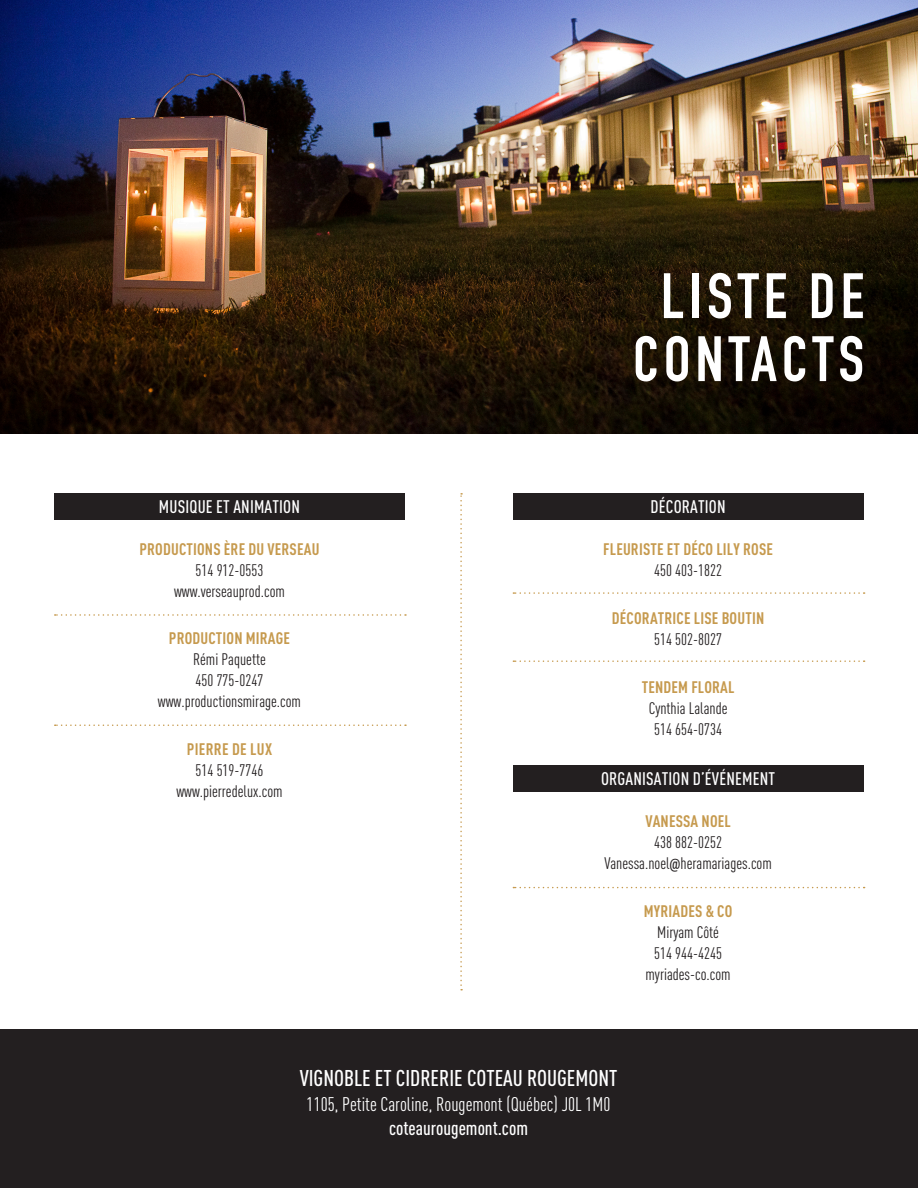
<style>
.page{position:relative;width:918px;height:1188px;background:#fff}
.page>*{position:absolute;margin:0;border:0;box-sizing:border-box;transform-origin:0 0}
.t1{font:700 63px/63px "DIN Condensed";letter-spacing:.08em;color:#fff;text-align:center}
.t2{font:500 condensed 22.5px "DINOT";color:#fff}
.t3{font:condensed 19.5px "DINOT";color:#fff}
.t4{font:500 condensed 19.5px "DINOT";color:#fff}
.t5{font:500 condensed 18px "DINOT";letter-spacing:.01em;color:#fff}
.t6{font:condensed 16.5px "DINOT";color:#231f20}
.t7{font:700 condensed 16.5px "DINOT";letter-spacing:.01em;color:#c69a4e}
.s1{font-family:"Acumin Variable Concept";font-stretch:normal}
</style>
<div class="page">
<img style="left:0;top:0;width:918px;height:433px">
<div style="left:0;top:1029px;width:918px;height:159px;background:#231f20"></div>
<svg style="left:460px;top:493px;width:2px;height:497px"></svg>
<svg style="left:55px;top:614px;width:351px;height:2px"></svg>
<svg style="left:513px;top:592px;width:352px;height:2px"></svg>
<svg style="left:513px;top:887px;width:352px;height:1px"></svg>
<svg style="left:513px;top:660px;width:352px;height:2px"></svg>
<svg style="left:55px;top:724px;width:351px;height:2px"></svg>
<div style="left:54px;top:493px;width:351px;height:27px;background:#231f20"></div>
<div style="left:513px;top:493px;width:351px;height:27px;background:#231f20"></div>
<div style="left:513px;top:765px;width:351px;height:27px;background:#231f20"></div>
<p class="t1" style="left:633px;top:264px;width:232px">LISTE DE<br>CONTACTS</p>
<p class="t5" style="left:159px;top:496px;width:143px">MUSIQUE ET ANIMATION</p>
<p class="t5" style="left:651px;top:496px;width:76px">DÉCORATION</p>
<p class="t7" style="left:140px;top:539px;width:181px">PRODUCTIONS ÈRE DU VERSEAU</p>
<p class="t6" style="left:196px;top:560px;width:69px">514 912-0553</p>
<p class="t6" style="left:174px;top:581px;width:112px">www.verseauprod.com</p>
<p class="t7" style="left:169px;top:628px;width:123px">PRODUCTION MIRAGE</p>
<p class="t6" style="left:193px;top:649px;width:74px">Rémi Paquette</p>
<p class="t6" style="left:196px;top:670px;width:69px">450 775-0247</p>
<p class="t6" style="left:158px;top:691px;width:145px">www.productionsmirage.com</p>
<p class="t7" style="left:187px;top:739px;width:87px">PIERRE DE LUX</p>
<p class="t6" style="left:196px;top:760px;width:69px">514 519-7746</p>
<p class="t6" style="left:176px;top:781px;width:108px">www.pierredelux.com</p>
<p class="t7" style="left:603px;top:539px;width:171px">FLEURISTE ET DÉCO LILY ROSE</p>
<p class="t6" style="left:654px;top:560px;width:69px">450 403-1822</p>
<p class="t7" style="left:612px;top:608px;width:154px">DÉCORATRICE LISE BOUTIN</p>
<p class="t6" style="left:654px;top:629px;width:69px">514 502-8027</p>
<p class="t7" style="left:642px;top:677px;width:94px">TENDEM FLORAL</p>
<p class="t6" style="left:649px;top:698px;width:80px">Cynthia Lalande</p>
<p class="t6" style="left:654px;top:719px;width:69px">514 654-0734</p>
<p class="t5" style="left:601px;top:768px;width:176px">ORGANISATION D’ÉVÉNEMENT</p>
<p class="t7" style="left:645px;top:811px;width:87px">VANESSA NOEL</p>
<p class="t6" style="left:654px;top:832px;width:69px">438 882-0252</p>
<p class="t6" style="left:604px;top:853px;width:169px">Vanessa.noel<span class="s1">@</span>heramariages.com</p>
<p class="t7" style="left:644px;top:901px;width:90px">MYRIADES &amp; CO</p>
<p class="t6" style="left:657px;top:922px;width:63px">Miryam Côté</p>
<p class="t6" style="left:654px;top:943px;width:69px">514 944-4245</p>
<p class="t6" style="left:646px;top:964px;width:87px">myriades-co.com</p>
<p class="t2" style="left:300px;top:1065px;width:319px">VIGNOBLE ET CIDRERIE COTEAU ROUGEMONT</p>
<p class="t3" style="left:307px;top:1093px;width:305px">1105, Petite Caroline, Rougemont (Québec) J0L 1M0</p>
<p class="t4" style="left:389px;top:1117px;width:140px">coteaurougemont.com</p>
</div>
